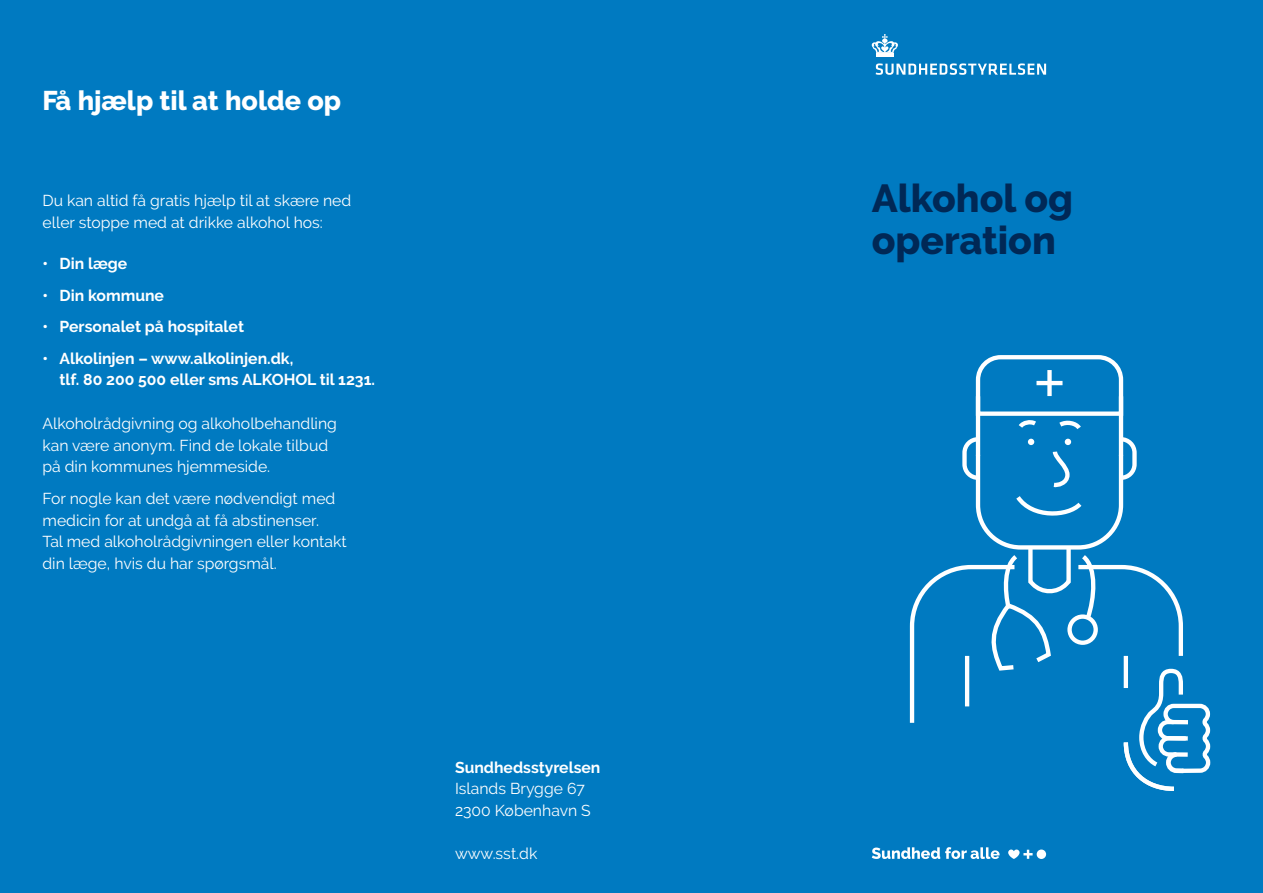
<style>
.page{position:relative;width:1263px;height:893px;background:#fff}
.page>*{position:absolute;margin:0;border:0;box-sizing:border-box;transform-origin:0 0}
.Overskrift{font:800 39px/42px "Raleway";color:#002856}
.Overskrift_18_22{font:800 27px "Raleway";color:#fff}
.Brødtekst{font:15.75px/21.8px "Raleway";color:#fff}
.Brød_Bold{font:700 15.75px/21.8px "Raleway";color:#fff}
.Brødtekst-2{font:700 15.75px "Raleway";color:#fff}
</style>
<div class="page">
<div style="left:412px;top:0;width:426px;height:893px;background:#007ac1"></div>
<div style="left:838px;top:0;width:425px;height:893px;background:#007ac1"></div>
<div style="left:0;top:0;width:412px;height:893px;background:#007ac1"></div>
<svg style="left:910px;top:355px;width:300px;height:436px"></svg>
<hr style="left:876px;top:54px;width:18px;height:3px;background:#fff">
<svg style="left:872px;top:34px;width:26px;height:19px"></svg>
<svg style="left:876px;top:63px;width:170px;height:12px"></svg>
<svg style="left:872px;top:847px;width:127px;height:12px"></svg>
<svg style="left:1008px;top:849px;width:38px;height:10px"></svg>
<p class="Overskrift_18_22" style="left:43px;top:86px;width:300px">Få hjælp til at holde op</p>
<p class="Brødtekst" style="left:43px;top:190px;width:310px">Du kan altid få gratis hjælp til at skære ned eller stoppe med at drikke alkohol hos:</p>
<p class="Brød_Bold" style="left:43px;top:253px;width:86px">• Din læge</p>
<p class="Brød_Bold" style="left:43px;top:284px;width:123px">• Din kommune</p>
<p class="Brød_Bold" style="left:43px;top:316px;width:203px">• Personalet på hospitalet</p>
<p class="Brød_Bold" style="left:60px;top:347px;width:317px;text-indent:-17px">• Alkolinjen – www.alkolinjen.dk,<br>tlf. 80 200 500 eller sms ALKOHOL til 1231.</p>
<p class="Brødtekst" style="left:43px;top:412px;width:296px">Alkoholrådgivning og alkoholbehandling kan være anonym. Find de lokale tilbud på din kommunes hjemmeside.</p>
<p class="Brødtekst" style="left:43px;top:487px;width:306px">For nogle kan det være nødvendigt med medicin for at undgå at få abstinenser.<br>Tal med alkoholrådgivningen eller kontakt din læge, hvis du har spørgsmål.</p>
<p class="Brødtekst-2" style="left:455px;top:758px;width:147px">Sundhedsstyrelsen</p>
<p class="Brødtekst" style="left:455px;top:778px;width:131px">Islands Brygge 67</p>
<p class="Brødtekst" style="left:455px;top:800px;width:137px">2300 København S</p>
<p class="Brødtekst" style="left:455px;top:842px;width:84px">www.sst.dk</p>
<p class="Overskrift" style="left:872px;top:178px;width:203px">Alkohol og operation</p>
</div>
